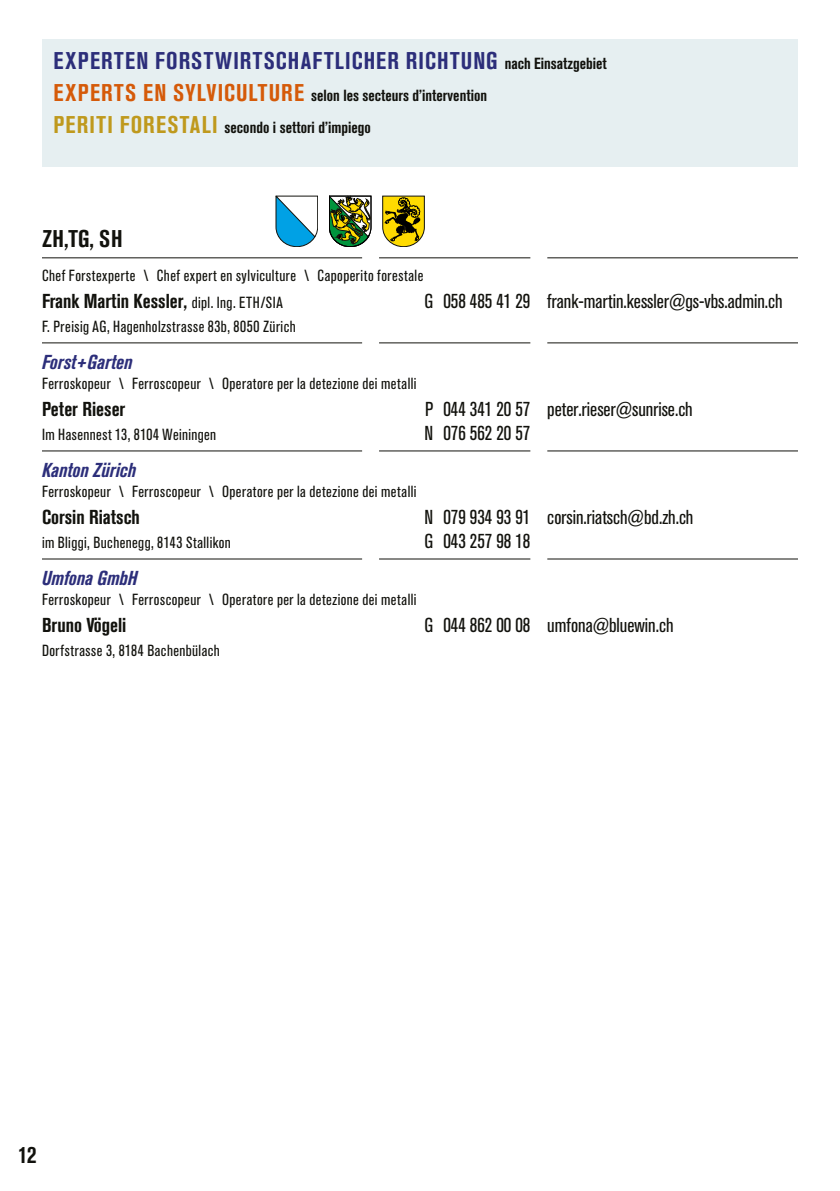
<style>
.page{position:relative;width:840px;height:1191px;background:#fff}
.page>*{position:absolute;margin:0;border:0;box-sizing:border-box;transform-origin:0 0}
.ZEM_Standard_deutsch{font:700 condensed 24px "Akzidenz Grotesk Pro";letter-spacing:.055em;color:#2c2e7a}
.ZEM_Standard_deutsch-2{font:700 condensed 24px "Akzidenz Grotesk Pro";letter-spacing:.03em;color:#12120d}
.ZEM_Standard_deutsch-3{font:condensed 20px "Akzidenz Grotesk Pro";color:#12120d}
.ZEM_Standard_deutsch-4{font:700 condensed 20px "Akzidenz Grotesk Pro";color:#12120d}
.ZEM_Standard_deutsch-5{font:italic 700 condensed 20px "Akzidenz Grotesk Pro";color:#2c2e7a}
.ZEM_Standard_deutsch-6{font:condensed 16px "Akzidenz Grotesk Pro";letter-spacing:.025em;color:#12120d}
.ZEM_Standard_deutsch-7{font:700 condensed 16px/32px "Akzidenz Grotesk Pro";color:#12120d}
.s1{font-size:16px;color:#12120d}
.s2{font-size:24px;color:#d55a09}
.s3{font-size:24px;color:#bf991d}
.s4{font-weight:400;font-size:16px}
</style>
<div class="page">
<div style="left:42px;top:40px;width:755px;height:127px;background:#e6eff1"></div>
<hr style="left:42px;top:257px;width:320px;height:1px;background:#12120d">
<hr style="left:379px;top:257px;width:151px;height:1px;background:#12120d">
<hr style="left:547px;top:257px;width:250px;height:1px;background:#12120d">
<hr style="left:42px;top:342px;width:320px;height:1px;background:#12120d">
<hr style="left:379px;top:342px;width:151px;height:1px;background:#12120d">
<hr style="left:547px;top:342px;width:250px;height:1px;background:#12120d">
<hr style="left:42px;top:558px;width:320px;height:1px;background:#12120d">
<hr style="left:379px;top:558px;width:151px;height:1px;background:#12120d">
<hr style="left:547px;top:558px;width:250px;height:1px;background:#12120d">
<hr style="left:42px;top:450px;width:320px;height:1px;background:#12120d">
<hr style="left:379px;top:450px;width:151px;height:1px;background:#12120d">
<hr style="left:547px;top:450px;width:250px;height:1px;background:#12120d">
<svg style="left:276px;top:196px;width:41px;height:51px"></svg>
<svg style="left:329px;top:196px;width:42px;height:51px;background:#677c43"></svg>
<svg style="left:382px;top:196px;width:42px;height:51px;background:#aa9515"></svg>
<p class="ZEM_Standard_deutsch" style="left:53px;top:45px;width:554px">EXPERTEN FORSTWIRTSCHAFTLICHER RICHTUNG <span class="s1">nach Einsatzgebiet</span></p>
<p class="ZEM_Standard_deutsch-7" style="left:53px;top:79px;width:435px"><span class="s2">EXPERTS EN SYLVICULTURE</span> selon les secteurs d’intervention<br><span class="s3">PERITI FORESTALI</span> secondo i settori d’impiego</p>
<p class="ZEM_Standard_deutsch-2" style="left:42px;top:223px;width:82px">ZH,TG, SH</p>
<p class="ZEM_Standard_deutsch-6" style="left:42px;top:265px;width:382px">Chef Forstexperte \ Chef expert en sylviculture \ Capoperito forestale</p>
<p class="ZEM_Standard_deutsch-4" style="left:42px;top:288px;width:242px">Frank Martin Kessler, <span class="s4">dipl. Ing. ETH/SIA</span></p>
<p class="ZEM_Standard_deutsch-6" style="left:42px;top:315px;width:255px">F. Preisig AG, Hagenholzstrasse 83b, 8050 Zürich</p>
<p class="ZEM_Standard_deutsch-3" style="left:424px;top:287px;width:107px">G 058 485 41 29</p>
<p class="ZEM_Standard_deutsch-3" style="left:547px;top:287px;width:237px">frank-martin.kessler@gs-vbs.admin.ch</p>
<p class="ZEM_Standard_deutsch-5" style="left:42px;top:349px;width:92px">Forst+Garten</p>
<p class="ZEM_Standard_deutsch-6" style="left:42px;top:373px;width:375px">Ferroskopeur \ Ferroscopeur \ Operatore per la detezione dei metalli</p>
<p class="ZEM_Standard_deutsch-4" style="left:42px;top:396px;width:85px">Peter Rieser</p>
<p class="ZEM_Standard_deutsch-6" style="left:42px;top:423px;width:176px">Im Hasennest 13, 8104 Weiningen</p>
<p class="ZEM_Standard_deutsch-5" style="left:42px;top:457px;width:96px">Kanton Zürich</p>
<p class="ZEM_Standard_deutsch-6" style="left:42px;top:481px;width:375px">Ferroskopeur \ Ferroscopeur \ Operatore per la detezione dei metalli</p>
<p class="ZEM_Standard_deutsch-4" style="left:42px;top:504px;width:99px">Corsin Riatsch</p>
<p class="ZEM_Standard_deutsch-6" style="left:42px;top:531px;width:190px">im Bliggi, Buchenegg, 8143 Stallikon</p>
<p class="ZEM_Standard_deutsch-5" style="left:42px;top:565px;width:97px">Umfona GmbH</p>
<p class="ZEM_Standard_deutsch-6" style="left:42px;top:589px;width:375px">Ferroskopeur \ Ferroscopeur \ Operatore per la detezione dei metalli</p>
<p class="ZEM_Standard_deutsch-4" style="left:42px;top:612px;width:86px">Bruno Vögeli</p>
<p class="ZEM_Standard_deutsch-6" style="left:42px;top:640px;width:179px">Dorfstrasse 3, 8184 Bachenbülach</p>
<p class="ZEM_Standard_deutsch-3" style="left:425px;top:395px;width:107px">P 044 341 20 57</p>
<p class="ZEM_Standard_deutsch-3" style="left:424px;top:419px;width:107px">N 076 562 20 57</p>
<p class="ZEM_Standard_deutsch-3" style="left:547px;top:395px;width:147px">peter.rieser@sunrise.ch</p>
<p class="ZEM_Standard_deutsch-3" style="left:424px;top:503px;width:107px">N 079 934 93 91</p>
<p class="ZEM_Standard_deutsch-3" style="left:424px;top:527px;width:107px">G 043 257 98 18</p>
<p class="ZEM_Standard_deutsch-3" style="left:547px;top:503px;width:147px">corsin.riatsch@bd.zh.ch</p>
<p class="ZEM_Standard_deutsch-3" style="left:424px;top:612px;width:107px">G 044 862 00 08</p>
<p class="ZEM_Standard_deutsch-3" style="left:547px;top:612px;width:128px">umfona@bluewin.ch</p>
<h1 class="ZEM_Standard_deutsch-2" style="left:19px;top:1138px;width:19px">12</h1>
</div>
